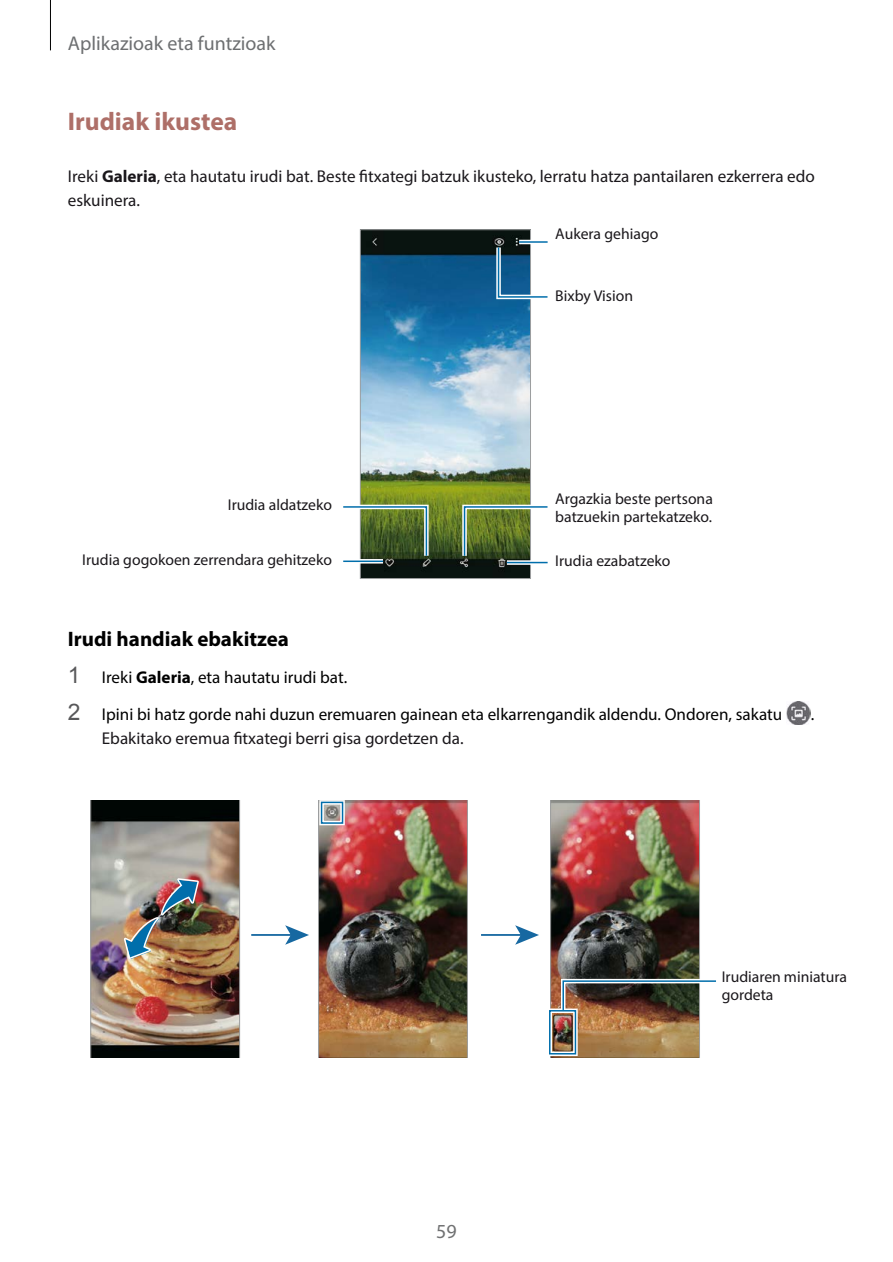
<style>
.page{position:relative;width:893px;height:1262px;background:#fff}
.page>*{position:absolute;margin:0;border:0;box-sizing:border-box;transform-origin:0 0}
.t1{font:700 25.5px "Myriad Pro";color:#ae6f68}
.t2{font:700 21px "Myriad Pro";color:#000}
.t3{font:19.95px "Myriad Pro";color:#6d6f71}
.t4{font:19.95px "Myriad Pro";color:#707172}
.t5{font:17.1px/24px "Myriad Pro";color:#1a171b}
.t6{font:17.1px/36.8px "Myriad Pro";color:#000}
.t7{font:15.6px/18px "Myriad Pro";color:#1a171b}
.s1{font-weight:700}
.s2{font-family:"Arial";font-size:22.8px;color:#58585a}
</style>
<div class="page">
<img style="left:359px;top:229px;width:172px;height:350px">
<hr style="left:519px;top:240px;width:28px;height:4px;background:#fff">
<hr style="left:519px;top:241px;width:28px;height:2px;background:#006eab">
<svg style="left:507px;top:560px;width:40px;height:5px"></svg>
<hr style="left:507px;top:562px;width:40px;height:1px;background:#006eab">
<hr style="left:343px;top:559px;width:40px;height:4px;background:#f5f9fb">
<hr style="left:343px;top:560px;width:40px;height:2px;background:#006eab">
<svg style="left:460px;top:502px;width:88px;height:58px"></svg>
<svg style="left:494px;top:243px;width:54px;height:58px"></svg>
<svg style="left:343px;top:502px;width:88px;height:58px"></svg>
<img style="left:318px;top:800px;width:150px;height:257px">
<hr style="left:251px;top:934px;width:40px;height:1px;background:#1668a1">
<svg style="left:285px;top:925px;width:24px;height:19px"></svg>
<div style="left:319px;top:800px;width:26px;height:25px;border:4px solid #fff"></div>
<div style="left:321px;top:801px;width:22px;height:22px;border:2px solid #006eab"></div>
<img style="left:90px;top:800px;width:150px;height:257px">
<div style="left:549px;top:1010px;width:27px;height:44px;border:2px solid #006eab"></div>
<img style="left:550px;top:800px;width:166px;height:257px">
<hr style="left:481px;top:934px;width:40px;height:1px;background:#1668a1">
<svg style="left:515px;top:925px;width:24px;height:19px"></svg>
<hr style="left:50px;top:0;width:1px;height:50px;background:#000">
<img style="left:786px;top:701px;width:24px;height:23px">
<p class="t3" style="left:68px;top:31px;width:209px">Aplikazioak eta funtzioak</p>
<h1 class="t1" style="left:68px;top:105px;width:171px">Irudiak ikustea</h1>
<p class="t5" style="left:68px;top:164px;width:748px">Ireki <span class="s1">Galeria</span>, eta hautatu irudi bat. Beste fitxategi batzuk ikusteko, lerratu hatza pantailaren ezkerrera edo eskuinera.</p>
<p class="t7" style="left:555px;top:225px;width:105px">Aukera gehiago</p>
<p class="t7" style="left:555px;top:286px;width:79px">Bixby Vision</p>
<p class="t7" style="left:228px;top:495px;width:106px">Irudia aldatzeko</p>
<p class="t7" style="left:82px;top:551px;width:251px">Irudia gogokoen zerrendara gehitzeko</p>
<p class="t7" style="left:555px;top:489px;width:159px">Argazkia beste pertsona batzuekin partekatzeko.</p>
<p class="t7" style="left:555px;top:551px;width:117px">Irudia ezabatzeko</p>
<h2 class="t2" style="left:68px;top:625px;width:223px">Irudi handiak ebakitzea</h2>
<p class="t6" style="left:68px;top:659px;width:716px"><span class="s2">1</span> Ireki <span class="s1">Galeria</span>, eta hautatu irudi bat.<br><span class="s2">2</span> Ipini bi hatz gorde nahi duzun eremuaren gainean eta elkarrengandik aldendu. Ondoren, sakatu</p>
<p class="t5" style="left:102px;top:726px;width:363px">Ebakitako eremua fitxategi berri gisa gordetzen da.</p>
<p class="t6" style="left:810px;top:695px;width:5px">.</p>
<p class="t4" style="left:436px;top:1218px;width:22px">59</p>
<p class="t7" style="left:721px;top:967px;width:127px">Irudiaren miniatura gordeta</p>
</div>
